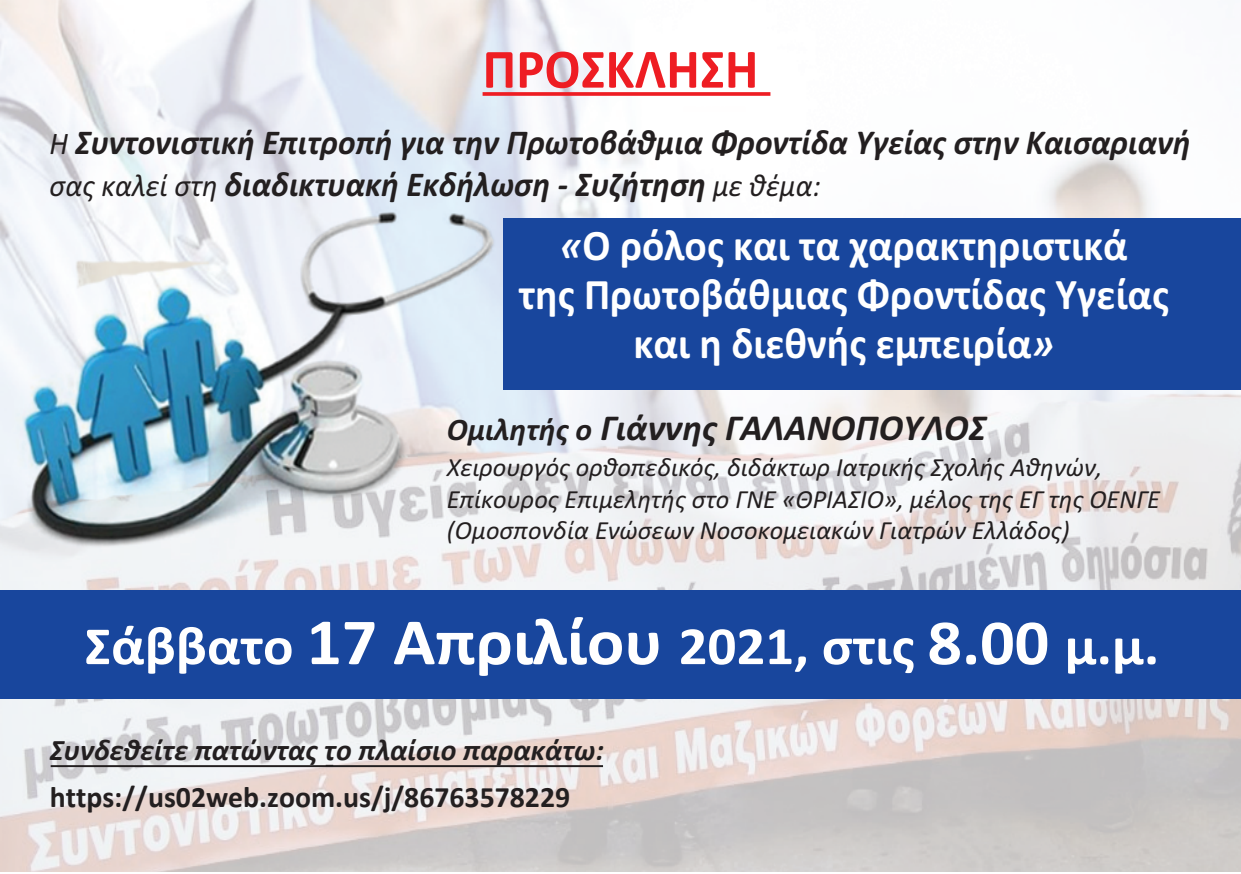
<style>
.page{position:relative;width:1241px;height:874px;background:#fff}
.page>*{position:absolute;margin:0;border:0;box-sizing:border-box;transform-origin:0 0}
.t1{font:700 56px "Calibri";color:#ee1d23;scale:.95 1}
.t2{font:700 54.25px "Calibri";color:#fff;scale:1.05 1}
.t3{font:700 43.75px/49px "Calibri";color:#fff;text-align:center;scale:.95 1}
.t4{font:italic 700 36.75px "Calibri";color:#231f20}
.t5{font:italic 700 35px/42px "Calibri";color:#231f20;scale:.95 1}
.t6{font:700 29.75px "Calibri";color:#231f20}
.t7{font:italic 700 29.75px "Calibri";color:#231f20}
.t8{font:italic 26.25px/31.5px "Calibri";color:#231f20}
.s1{font-weight:400;font-size:31.5px}
.s2{font-style:italic}
.s3{font-size:31.5px}
.s4{font-size:66.5px}
.s5{font-size:64.75px}
</style>
<div class="page">
<img style="left:0;top:0;width:1240px;height:871px">
<div style="left:0;top:589px;width:1240px;height:109px;background:#18469d"></div>
<div style="left:503px;top:218px;width:737px;height:172px;background:#18469d"></div>
<svg style="left:482px;top:92px;width:288px;height:4px"></svg>
<hr style="left:51px;top:764px;width:552px;height:3px;background:#231f20">
<h1 class="t1" style="left:482px;top:35px;width:292px">ΠΡΟΣΚΛΗΣΗ</h1>
<h3 class="t5" style="left:50px;top:121px;width:1202px"><span class="s1">H</span> Συντονιστική Επιτροπή για την Πρωτοβάθμια Φροντίδα Υγείας στην Καισαριανή <span class="s1">σας καλεί στη</span> διαδικτυακή Εκδήλωση - Συζήτηση <span class="s1">με θέμα:</span></h3>
<h3 class="t3" style="left:518px;top:220px;width:686px"><span class="s2">«</span>Ο ρόλος και τα χαρακτηριστικά<br>της Πρωτοβάθμιας Φροντίδας Υγείας και η διεθνής εμπειρία<span class="s2">»</span></h3>
<h3 class="t4" style="left:446px;top:405px;width:540px"><span class="s3">Ομιλητής ο</span> Γιάννης ΓΑΛΑΝΟΠΟΥΛΟΣ</h3>
<p class="t8" style="left:446px;top:451px;width:714px">Χειρουργός ορθοπεδικός, διδάκτωρ Ιατρικής Σχολής Αθηνών,<br>Επίκουρος Επιμελητής στο ΓΝΕ «ΘΡΙΑΣΙΟ», μέλος της ΕΓ της ΟΕΝΓΕ (Ομοσπονδία Ενώσεων Νοσοκομειακών Γιατρών Ελλάδος)</p>
<h2 class="t2" style="left:84px;top:613px;width:1025px">Σάββατο <span class="s4">17 Απριλίου</span> 2021, στις <span class="s5">8.00</span> μ.μ.</h2>
<p class="t7" style="left:50px;top:731px;width:555px">Συνδεθείτε πατώντας το πλαίσιο παρακάτω:</p>
<p class="t6" style="left:50px;top:776px;width:522px">https://us02web.zoom.us/j/86763578229</p>
</div>
